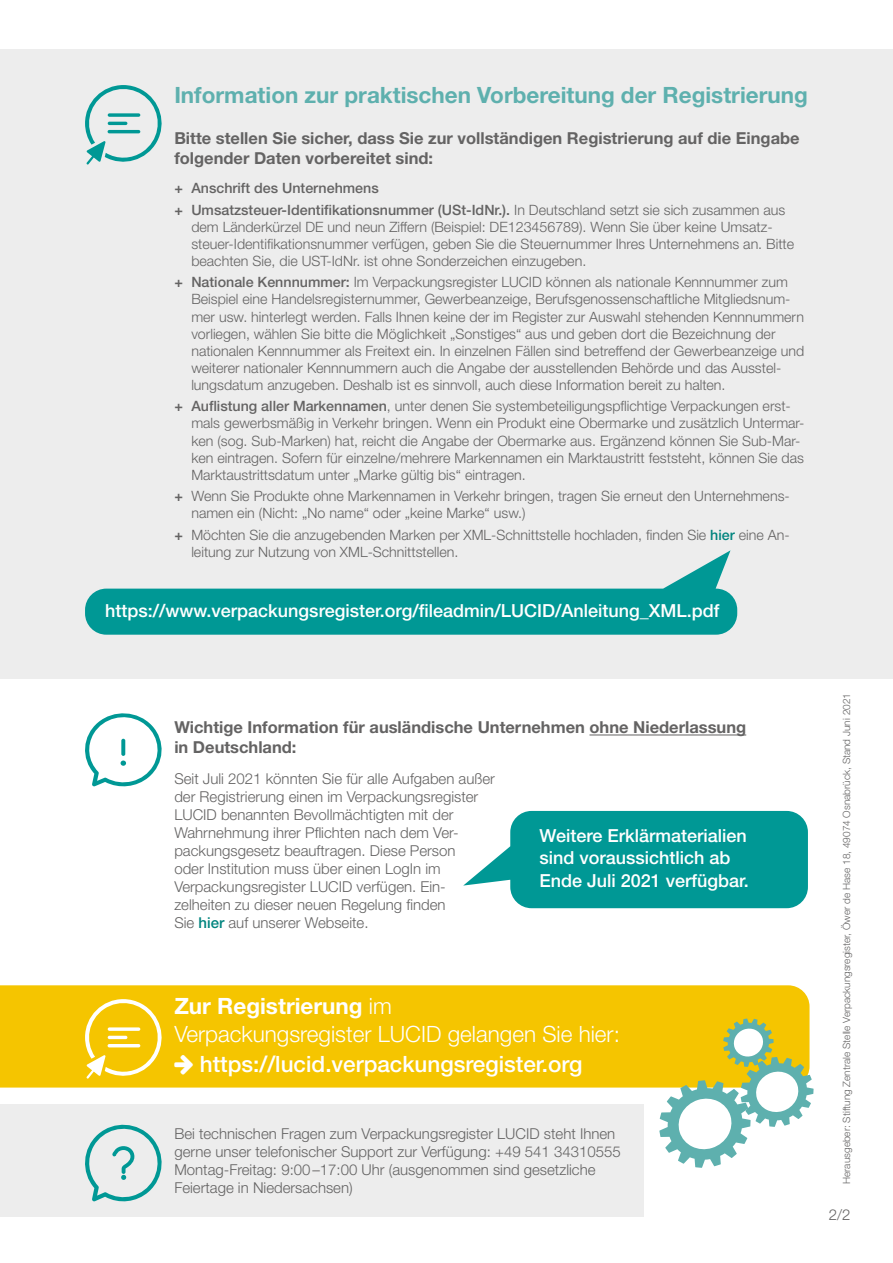
<style>
.page{position:relative;width:893px;height:1263px;background:#fff}
.page>*{position:absolute;margin:0;border:0;box-sizing:border-box;transform-origin:0 0}
.t1{font:300 22.5px/28.5px "Helvetica Neue";color:#fff}
.t2{font:700 22.5px "Helvetica Neue";color:#5eb0ae}
.t3{font:500 22.5px "Helvetica Neue";color:#fff}
.Link_in_Sprechblase{font:500 18px/22.5px "Helvetica Neue";color:#fff}
.t4{font:700 16.5px/19.8px "Helvetica Neue";color:#646363}
.t5{font:300 15px/18px "Helvetica Neue";color:#646363}
.t6{font:300 14.25px/17.1px "Helvetica Neue";color:#646363}
.t7{font:500 14.25px "Helvetica Neue";color:#646363}
.t8{font:300 10.05px "Helvetica Neue";color:#646363}
.s1{font-weight:700}
.s2{font-weight:500}
.s3{font-weight:500;color:#00847e}
</style>
<div class="page">
<div style="left:0;top:49px;width:893px;height:629px;background:#ededed"></div>
<hr style="left:589px;top:734px;width:157px;height:1px;background:#646363">
<svg style="left:85px;top:550px;width:652px;height:85px;fill:#009895"></svg>
<svg style="left:85px;top:85px;width:77px;height:80px"></svg>
<svg style="left:463px;top:811px;width:345px;height:97px;background:#1fa4a2"></svg>
<div style="left:0;top:1104px;width:643px;height:112px;background:#ededed"></div>
<svg style="left:85px;top:1124px;width:77px;height:78px"></svg>
<div style="left:0;top:985px;width:809px;height:102px;background:#f5c500"></div>
<svg style="left:84px;top:998px;width:83px;height:83px"></svg>
<svg style="left:659px;top:1018px;width:155px;height:150px"></svg>
<svg style="left:85px;top:713px;width:77px;height:74px"></svg>
<svg style="left:174px;top:1055px;width:19px;height:20px"></svg>
<p class="t2" style="left:174px;top:81px;width:635px">Information zur praktischen Vorbereitung der Registrierung</p>
<p class="t4" style="left:174px;top:128px;width:627px">Bitte stellen Sie sicher, dass Sie zur vollständigen Registrierung auf die Eingabe folgender Daten vorbereitet sind:</p>
<p class="t7" style="left:174px;top:180px;width:206px"><span class="s1">+</span> Anschrift des Unternehmens</p>
<p class="t6" style="left:191px;top:201px;width:604px;text-indent:-17px"><span class="s1">+</span> <span class="s2">Umsatzsteuer-Identifikationsnummer (USt-IdNr.).</span> In Deutschland setzt sie sich zusammen aus dem Länderkürzel DE und neun Ziffern (Beispiel: DE123456789). Wenn Sie über keine Umsatz&shy;steuer-Identifikationsnummer verfügen, geben Sie die Steuernummer Ihres Unternehmens an. Bitte beachten Sie, die UST-IdNr. ist ohne Sonderzeichen einzugeben.</p>
<p class="t6" style="left:191px;top:273px;width:614px;text-indent:-17px"><span class="s1">+</span> <span class="s2">Nationale Kennnummer:</span> Im Verpackungsregister LUCID können als nationale Kennnummer zum Beispiel eine Handelsregisternummer, Gewerbeanzeige, Berufsgenossenschaftliche Mitgliedsnum&shy;mer usw. hinterlegt werden. Falls Ihnen keine der im Register zur Auswahl stehenden Kennnummern vorliegen, wählen Sie bitte die Möglichkeit „Sonstiges“ aus und geben dort die Bezeichnung der nationalen Kennnummer als Freitext ein. In einzelnen Fällen sind betreffend der Gewerbeanzeige und weiterer nationaler Kennnummern auch die Angabe der ausstellenden Behörde und das Ausstel&shy;lungsdatum anzugeben. Deshalb ist es sinnvoll, auch diese Information bereit zu halten.</p>
<p class="t6" style="left:191px;top:397px;width:615px;text-indent:-17px"><span class="s1">+</span> <span class="s2">Auflistung aller Markennamen</span>, unter denen Sie systembeteiligungspflichtige Verpackungen erst&shy;mals gewerbsmäßig in Verkehr bringen. Wenn ein Produkt eine Obermarke und zusätzlich Untermar&shy;ken (sog. Sub-Marken) hat, reicht die Angabe der Obermarke aus. Ergänzend können Sie Sub-Mar&shy;ken eintragen. Sofern für einzelne/mehrere Markennamen ein Marktaustritt feststeht, können Sie das Marktaustrittsdatum unter „Marke gültig bis“ eintragen.</p>
<p class="t6" style="left:191px;top:487px;width:598px;text-indent:-17px"><span class="s1">+</span> Wenn Sie Produkte ohne Markennamen in Verkehr bringen, tragen Sie erneut den Unternehmens&shy;namen ein (Nicht: „No name“ oder „keine Marke“ usw.)</p>
<p class="t6" style="left:191px;top:526px;width:600px;text-indent:-17px"><span class="s1">+</span> Möchten Sie die anzugebenden Marken per XML-Schnittstelle hochladen, finden Sie <span class="s3">hier</span> eine An&shy;leitung zur Nutzung von XML-Schnittstellen.</p>
<p class="Link_in_Sprechblase" style="left:105px;top:599px;width:616px">https://www.verpackungsregister.org/fileadmin/LUCID/Anleitung_XML.pdf</p>
<p class="t4" style="left:174px;top:717px;width:573px">Wichtige Information für ausländische Unternehmen ohne Niederlassung in Deutschland:</p>
<p class="t5" style="left:174px;top:769px;width:322px">Seit Juli 2021 könnten Sie für alle Aufgaben außer der Registrierung einen im Verpackungsregister LUCID benannten Bevollmächtigten mit der Wahrnehmung ihrer Pflichten nach dem Ver&shy;packungsgesetz beauftragen. Diese Person<br>oder Institution muss über einen LogIn im Verpackungsregister LUCID verfügen. Ein&shy;zelheiten zu dieser neuen Regelung finden<br>Sie <span class="s3">hier</span> auf unserer Webseite.</p>
<p class="Link_in_Sprechblase" style="left:539px;top:824px;width:211px">Weitere Erklärmaterialien sind voraussichtlich ab<br>Ende Juli 2021 verfügbar.</p>
<p class="t1" style="left:174px;top:991px;width:447px"><span class="s1">Zur Registrierung</span> im<br>Verpackungsregister LUCID gelangen Sie hier:</p>
<p class="t3" style="left:200px;top:1051px;width:384px">https://lucid.verpackungsregister.org</p>
<p class="t5" style="left:174px;top:1125px;width:448px">Bei technischen Fragen zum Verpackungsregister LUCID steht Ihnen gerne unser telefonischer Support zur Verfügung: +49 541 34310555<br>Montag-Freitag: 9:00–17:00 Uhr (ausgenommen sind gesetzliche Feiertage in Niedersachsen)</p>
<p class="t8" style="left:840px;top:1184px;width:492px;rotate:-90deg">Herausgeber: Stiftung Zentrale Stelle Verpackungsregister, Öwer de Hase 18, 49074 Osnabrück, Stand Juni 2021</p>
<p class="t5" style="left:829px;top:1206px;width:23px">2/2</p>
</div>
